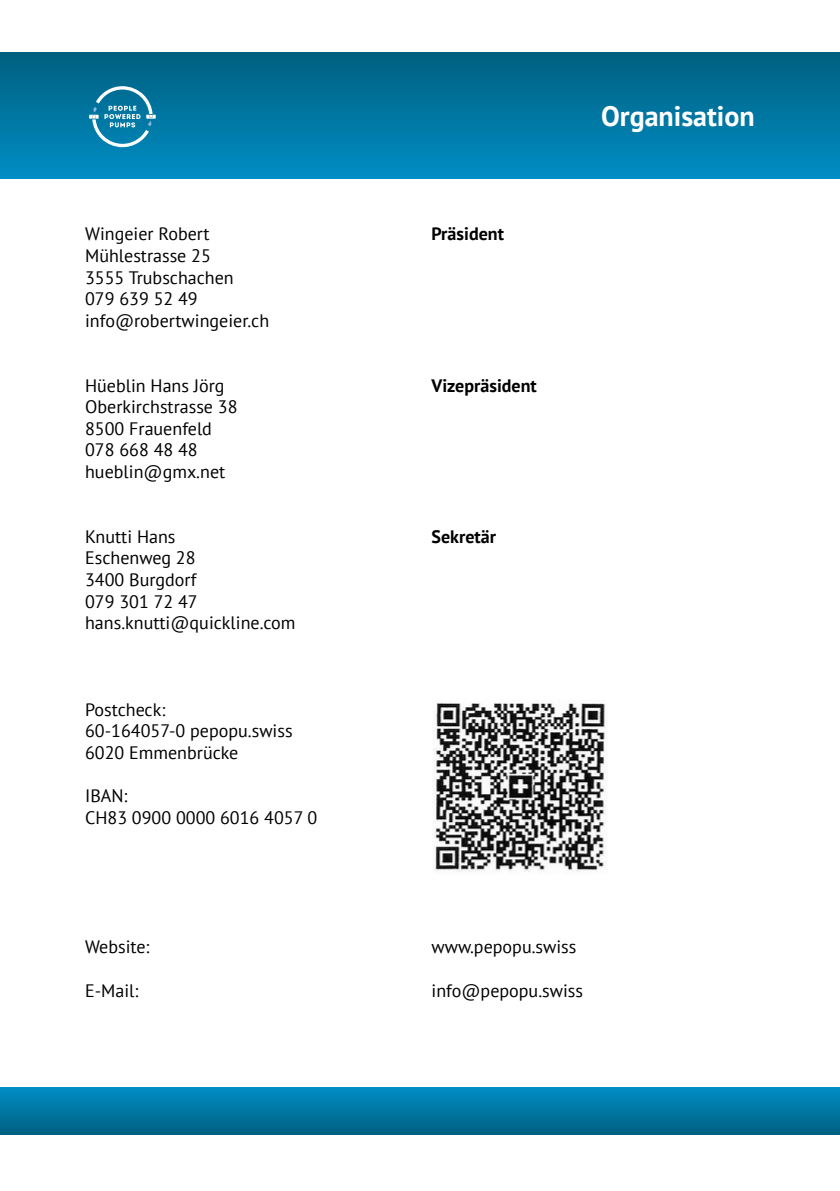
<style>
.page{position:relative;width:840px;height:1191px;background:#fff}
.page>*{position:absolute;margin:0;border:0;box-sizing:border-box;transform-origin:0 0}
.t1{font:700 28px "PT Sans";color:#fff}
.t2{font:18px/21.6px "PT Sans";color:#000}
.t3{font:700 18px "PT Sans";color:#000}
</style>
<div class="page">
<div style="left:0;top:52px;width:839px;height:127px;background:linear-gradient(to bottom,#005f7f,#008dc4)"></div>
<svg style="left:89px;top:86px;width:67px;height:61px;background:#3291b3"></svg>
<div style="left:0;top:1087px;width:839px;height:47px;background:linear-gradient(to bottom,#008ec5,#006181)"></div>
<img style="left:433px;top:703px;width:173px;height:169px">
<p class="t2" style="left:85px;top:223px;width:126px">Wingeier Robert</p>
<p class="t3" style="left:431px;top:222px;width:74px">Präsident</p>
<p class="t2" style="left:85px;top:244px;width:127px">Mühlestrasse 25</p>
<p class="t2" style="left:85px;top:266px;width:150px">3555 Trubschachen</p>
<p class="t2" style="left:85px;top:288px;width:114px">079 639 52 49</p>
<p class="t2" style="left:85px;top:309px;width:185px">info@robertwingeier.ch</p>
<p class="t2" style="left:85px;top:374px;width:141px">Hüeblin Hans Jörg</p>
<p class="t3" style="left:431px;top:373px;width:107px">Vizepräsident</p>
<p class="t2" style="left:85px;top:396px;width:154px">Oberkirchstrasse 38</p>
<p class="t2" style="left:85px;top:417px;width:128px">8500 Frauenfeld</p>
<p class="t2" style="left:85px;top:439px;width:114px">078 668 48 48</p>
<p class="t2" style="left:85px;top:460px;width:141px">hueblin@gmx.net</p>
<p class="t2" style="left:85px;top:525px;width:92px">Knutti Hans</p>
<p class="t3" style="left:431px;top:524px;width:66px">Sekretär</p>
<p class="t2" style="left:85px;top:547px;width:112px">Eschenweg 28</p>
<p class="t2" style="left:85px;top:568px;width:113px">3400 Burgdorf</p>
<p class="t2" style="left:85px;top:590px;width:114px">079 301 72 47</p>
<p class="t2" style="left:85px;top:612px;width:212px">hans.knutti@quickline.com</p>
<p class="t2" style="left:85px;top:698px;width:82px">Postcheck:</p>
<p class="t2" style="left:85px;top:720px;width:209px">60-164057-0 pepopu.swiss<br>6020 Emmenbrücke</p>
<p class="t2" style="left:85px;top:784px;width:44px">IBAN:</p>
<p class="t2" style="left:85px;top:806px;width:233px">CH83 0900 0000 6016 4057 0</p>
<p class="t1" style="left:600px;top:97px;width:155px">Organisation</p>
<p class="t2" style="left:85px;top:936px;width:66px">Website:</p>
<p class="t2" style="left:431px;top:936px;width:146px">www.pepopu.swiss</p>
<p class="t2" style="left:85px;top:979px;width:55px">E-Mail:</p>
<p class="t2" style="left:431px;top:979px;width:153px">info@pepopu.swiss</p>
</div>
